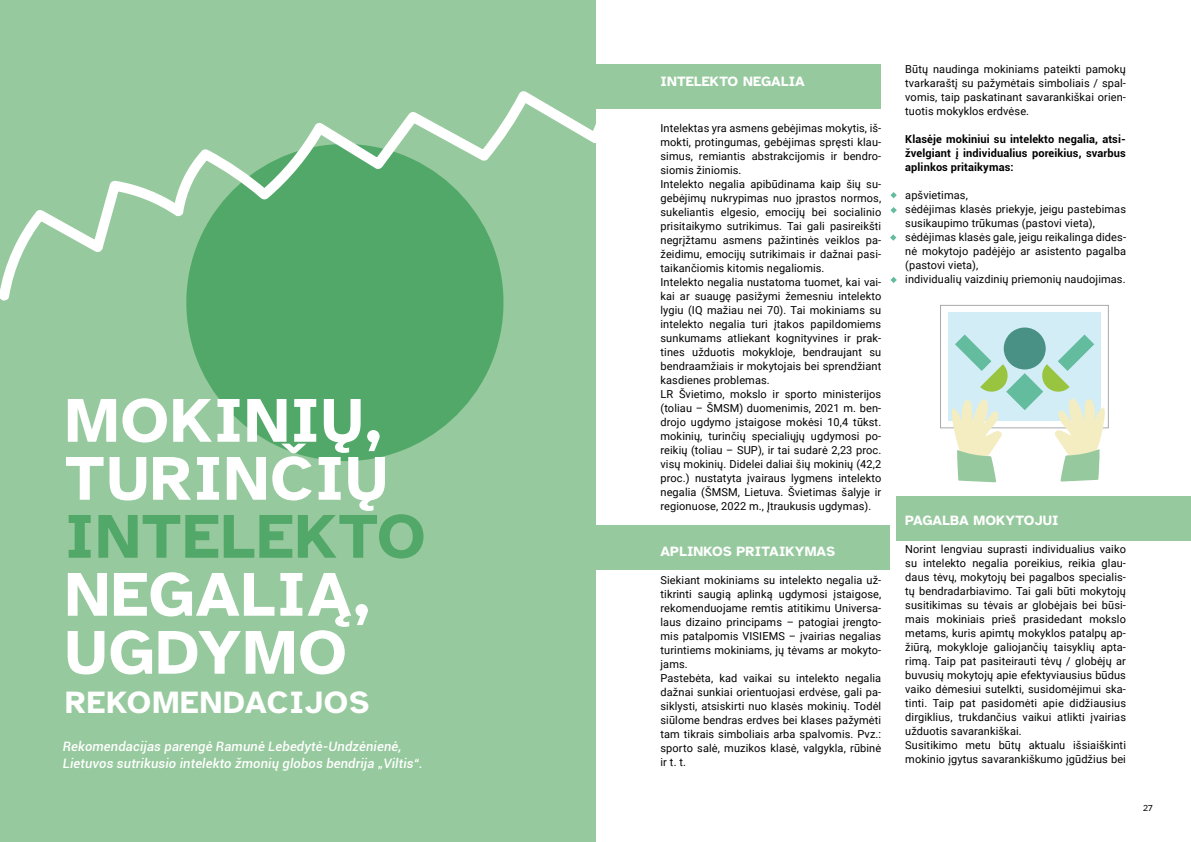
<style>
.page{position:relative;width:1191px;height:842px;background:#fff}
.page>*{position:absolute;margin:0;border:0;box-sizing:border-box;transform-origin:0 0}
.t1{font:700 64px/58px "Atkinson Hyperlegible";letter-spacing:.02em;color:#fff}
.t2{font:700 64px "Atkinson Hyperlegible";letter-spacing:.02em;color:#51a868}
.t3{font:700 32px "Atkinson Hyperlegible";letter-spacing:.03em;color:#fff}
.t4{font:700 14px "Atkinson Hyperlegible";letter-spacing:.01em;color:#fff}
.t5{font:italic 500 13px/17px "Roboto";letter-spacing:.01em;color:#fff}
.t6{font:11px/14px "Roboto";letter-spacing:.01em;color:#000}
.t7{font:700 11px/14px "Roboto";letter-spacing:.01em;color:#000;text-align:justify}
.t8{font:9px "Atkinson Hyperlegible";color:#000}
</style>
<div class="page">
<div style="left:0;top:0;width:596px;height:842px;background:#96c99d"></div>
<svg style="left:186px;top:301px;width:318px;height:160px;fill:#51a868"></svg>
<svg style="left:0;top:91px;width:596px;height:210px"></svg>
<div style="left:896px;top:496px;width:295px;height:45px;background:#96c99d"></div>
<div style="left:595px;top:525px;width:294px;height:45px;background:#96c99d"></div>
<div style="left:595px;top:64px;width:286px;height:45px;background:#96c99d"></div>
<svg style="left:890px;top:192px;width:6px;height:6px"></svg>
<svg style="left:890px;top:207px;width:6px;height:6px"></svg>
<svg style="left:890px;top:234px;width:6px;height:7px"></svg>
<svg style="left:890px;top:277px;width:6px;height:6px"></svg>
<div style="left:940px;top:305px;width:168px;height:123px;background:#fff;border:1px solid #a7a9ac"></div>
<div style="left:948px;top:312px;width:153px;height:108px;background:#d2edf6"></div>
<svg style="left:1003px;top:327px;width:42px;height:42px"></svg>
<svg style="left:951px;top:334px;width:154px;height:148px"></svg>
<h1 class="t1" style="left:65px;top:392px;width:324px">MOKINIŲ,<br>TURINČIŲ</h1>
<h1 class="t2" style="left:65px;top:499px;width:362px">INTELEKTO</h1>
<h1 class="t1" style="left:65px;top:566px;width:307px">NEGALIĄ,<br>UGDYMO</h1>
<h2 class="t3" style="left:65px;top:684px;width:306px">REKOMENDACIJOS</h2>
<p class="t5" style="left:63px;top:738px;width:361px">Rekomendacijas parengė Ramunė Lebedytė-Undzėnienė,<br>Lietuvos sutrikusio intelekto žmonių globos bendrija „Viltis“.</p>
<p class="t4" style="left:660px;top:73px;width:146px">INTELEKTO NEGALIA</p>
<p class="t6" style="left:660px;top:121px;width:222px">Intelektas yra asmens gebėjimas mokytis, iš&shy;mokti, protingumas, gebėjimas spręsti klau&shy;simus, remiantis abstrakcijomis ir bendro&shy;siomis žiniomis.<br>Intelekto negalia apibūdinama kaip šių su&shy;gebėjimų nukrypimas nuo įprastos normos, sukeliantis elgesio, emocijų bei socialinio prisitaikymo sutrikimus. Tai gali pasireikšti negrįžtamu asmens pažintinės veiklos pa&shy;žeidimu, emocijų sutrikimais ir dažnai pasi&shy;taikančiomis kitomis negaliomis.<br>Intelekto negalia nustatoma tuomet, kai vai&shy;kai ar suaugę pasižymi žemesniu intelekto lygiu (IQ mažiau nei 70). Tai mokiniams su intelekto negalia turi įtakos papildomiems sunkumams atliekant kognityvines ir prak&shy;tines užduotis mokykloje, bendraujant su bendraamžiais ir mokytojais bei sprendžiant kasdienes problemas.<br>LR Švietimo, mokslo ir sporto ministerijos (toliau – ŠMSM) duomenimis, 2021 m. ben&shy;drojo ugdymo įstaigose mokėsi 10,4 tūkst. mokinių, turinčių specialiųjų ugdymosi po&shy;reikių (toliau – SUP), ir tai sudarė 2,23 proc. visų mokinių. Didelei daliai šių mokinių (42,2 proc.) nustatyta įvairaus lygmens intelekto negalia (ŠMSM, Lietuva. Švietimas šalyje ir regionuose, 2022 m., Įtraukusis ugdymas).</p>
<p class="t4" style="left:660px;top:543px;width:176px">APLINKOS PRITAIKYMAS</p>
<p class="t6" style="left:660px;top:573px;width:222px">Siekiant mokiniams su intelekto negalia už&shy;tikrinti saugią aplinką ugdymosi įstaigose, rekomenduojame remtis atitikimu Universa&shy;laus dizaino principams – patogiai įrengto&shy;mis patalpomis VISIEMS – įvairias negalias turintiems mokiniams, jų tėvams ar mokyto&shy;jams.<br>Pastebėta, kad vaikai su intelekto negalia dažnai sunkiai orientuojasi erdvėse, gali pa&shy;siklysti, atsiskirti nuo klasės mokinių. Todėl siūlome bendras erdves bei klases pažymėti tam tikrais simboliais arba spalvomis. Pvz.: sporto salė, muzikos klasė, valgykla, rūbinė ir t. t.</p>
<p class="t6" style="left:905px;top:62px;width:222px;text-align:justify">Būtų naudinga mokiniams pateikti pamokų tvarkaraštį su pažymėtais simboliais / spal&shy;vomis, taip paskatinant savarankiškai orien&shy;tuotis mokyklos erdvėse.</p>
<p class="t7" style="left:905px;top:132px;width:222px">Klasėje mokiniui su intelekto negalia, atsi&shy;žvelgiant į individualius poreikius, svarbus aplinkos pritaikymas:</p>
<p class="t6" style="left:905px;top:188px;width:222px">apšvietimas,<br>sėdėjimas klasės priekyje, jeigu pastebimas susikaupimo trūkumas (pastovi vieta), sėdėjimas klasės gale, jeigu reikalinga dides&shy;nė mokytojo padėjėjo ar asistento pagalba (pastovi vieta),<br>individualių vaizdinių priemonių naudojimas.</p>
<p class="t4" style="left:905px;top:512px;width:155px">PAGALBA MOKYTOJUI</p>
<p class="t6" style="left:905px;top:542px;width:222px">Norint lengviau suprasti individualius vaiko su intelekto negalia poreikius, reikia glau&shy;daus tėvų, mokytojų bei pagalbos specialis&shy;tų bendradarbiavimo. Tai gali būti mokytojų susitikimas su tėvais ar globėjais bei būsi&shy;mais mokiniais prieš prasidedant mokslo metams, kuris apimtų mokyklos patalpų ap&shy;žiūrą, mokykloje galiojančių taisyklių apta&shy;rimą. Taip pat pasiteirauti tėvų / globėjų ar buvusių mokytojų apie efektyviausius būdus vaiko dėmesiui sutelkti, susidomėjimui ska&shy;tinti. Taip pat pasidomėti apie didžiausius dirgiklius, trukdančius vaikui atlikti įvairias užduotis savarankiškai.<br>Susitikimo metu būtų aktualu išsiaiškinti mokinio įgytus savarankiškumo įgūdžius bei</p>
<p class="t8" style="left:1143px;top:803px;width:11px">27</p>
</div>
